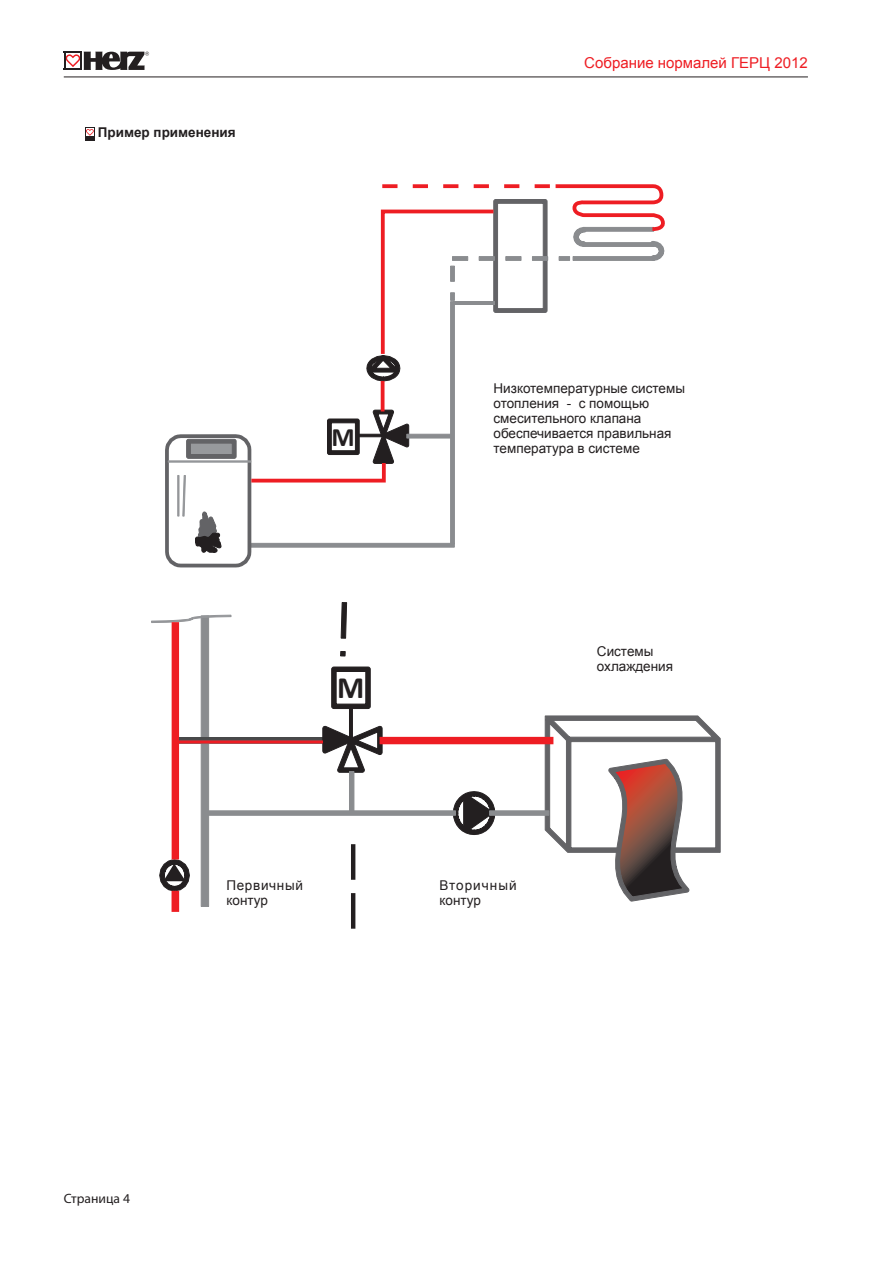
<style>
.page{position:relative;width:893px;height:1263px;background:#fff}
.page>*{position:absolute;margin:0;border:0;box-sizing:border-box;transform-origin:0 0}
.t1{font:700 31.2px "Calibri";color:#231f20}
.t2{font:700 26.7px "Calibri";color:#231f20}
.t3{font:15px "Arial";color:#ee1d23}
.t4{font:13.5px/15px "Arial";color:#231f20}
.t5{font:700 13.5px "Arial";color:#231f20}
.t6{font:13.5px/15px "Arial";letter-spacing:.065em;color:#231f20}
.t7{font:13.5px/15px "Arial";letter-spacing:.05em;color:#231f20}
.t8{font:13.5px "Myriad Pro";color:#231f20}
</style>
<div class="page">
<svg style="left:64px;top:52px;width:85px;height:18px"></svg>
<hr style="left:64px;top:77px;width:744px;height:1px;background:#231f20">
<hr style="left:249px;top:543px;width:205px;height:4px;background:#8a8c8f">
<hr style="left:451px;top:302px;width:3px;height:242px;background:#8a8c8f">
<svg style="left:165px;top:434px;width:86px;height:133px"></svg>
<svg style="left:248px;top:184px;width:417px;height:300px"></svg>
<svg style="left:382px;top:184px;width:168px;height:4px"></svg>
<div style="left:201px;top:616px;width:8px;height:290px;background:#8a8c8f"></div>
<svg style="left:332px;top:667px;width:38px;height:42px"></svg>
<hr style="left:349px;top:707px;width:3px;height:31px;background:#231f20">
<img style="left:179px;top:737px;width:144px;height:3px">
<svg style="left:453px;top:791px;width:42px;height:44px"></svg>
<hr style="left:205px;top:811px;width:251px;height:4px;background:#8a8c8f">
<hr style="left:490px;top:811px;width:59px;height:4px;background:#8a8c8f">
<svg style="left:160px;top:860px;width:29px;height:31px"></svg>
<svg style="left:340px;top:602px;width:7px;height:54px"></svg>
<hr style="left:351px;top:844px;width:4px;height:36px;background:#231f20">
<hr style="left:351px;top:893px;width:4px;height:36px;background:#231f20">
<svg style="left:151px;top:615px;width:80px;height:8px"></svg>
<div style="left:349px;top:771px;width:5px;height:42px;background:#8a8c8f"></div>
<svg style="left:323px;top:726px;width:59px;height:46px"></svg>
<svg style="left:545px;top:716px;width:175px;height:185px"></svg>
<div style="left:172px;top:891px;width:7px;height:21px;background:#ee1d23"></div>
<div style="left:172px;top:622px;width:7px;height:237px;background:#ee1d23"></div>
<div style="left:380px;top:737px;width:173px;height:7px;background:#ee1d23"></div>
<hr style="left:176px;top:740px;width:147px;height:3px;background:#ee1d23">
<svg style="left:85px;top:128px;width:10px;height:8px"></svg>
<div style="left:85px;top:136px;width:10px;height:5px;background:#231f20"></div>
<p class="t5" style="left:98px;top:124px;width:139px">Пример применения</p>
<p class="t3" style="left:584px;top:53px;width:225px">Собрание нормалей ГЕРЦ 2012</p>
<h2 class="t2" style="left:331px;top:420px;width:25px">M</h2>
<h1 class="t1" style="left:337px;top:668px;width:29px">M</h1>
<p class="t7" style="left:226px;top:877px;width:78px">Первичный контур</p>
<p class="t4" style="left:493px;top:381px;width:193px">Низкотемпературные системы отопления - с помощью смесительного клапана обеспечивается правильная</p>
<p class="t4" style="left:493px;top:441px;width:148px">температура в системе</p>
<p class="t4" style="left:597px;top:644px;width:78px">Системы охлаждения</p>
<p class="t6" style="left:440px;top:877px;width:79px">Вторичный контур</p>
<p class="t8" style="left:64px;top:1190px;width:68px">Страница 4</p>
</div>
